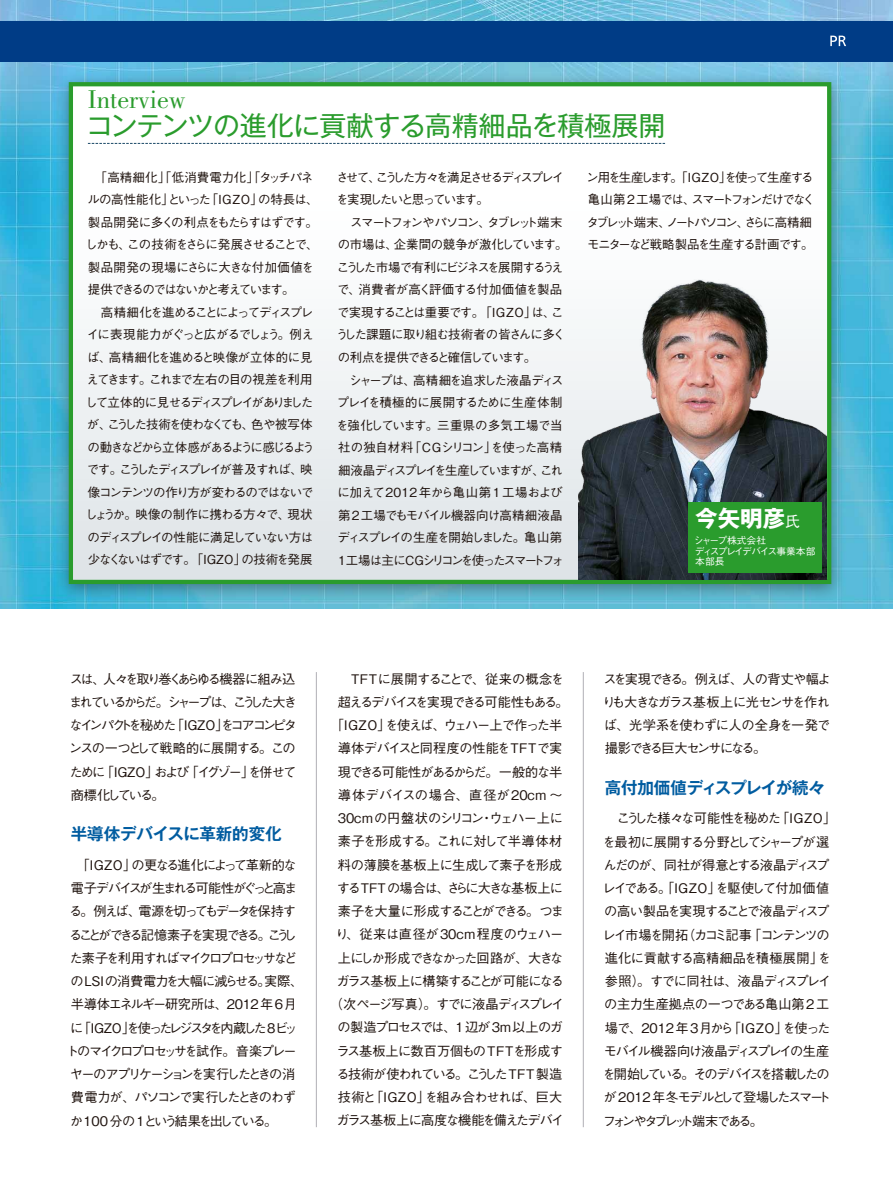
<style>
.page{position:relative;width:893px;height:1191px;background:#fff}
.page>*{position:absolute;margin:0;border:0;box-sizing:border-box;transform-origin:0 0}
.t1{font:27px "Gothic MB101 Pro";letter-spacing:-.025em;color:#2a9c2d}
.t2{font:26.55px "Bodoni";color:#2a9c2d}
.t3{font:700 22.5px "Gothic MB101 Pro";color:#fff}
.t4{font:700 16.5px "Gothic MB101 Pro De";letter-spacing:-.01em;color:#005ca0}
.t5{font:500 13.2px/23.2px "Gothic BBB Pro";letter-spacing:-.06em;color:#1e120d;text-align:center}
.t6{font:500 13.2px/23.2px "Gothic BBB Pro";letter-spacing:-.1em;color:#1e120d;text-align:justify}
.t7{font:500 13.2px/23.2px "Gothic BBB Pro";letter-spacing:-.155em;color:#1e120d}
.t8{font:500 13.2px "Gothic BBB Pro";letter-spacing:-.16em;color:#1e120d}
.t9{font:500 13.2px "Gothic BBB Pro";letter-spacing:-.165em;color:#1e120d}
.t10{font:500 13.2px "Gothic BBB Pro";letter-spacing:-.08em;color:#1e120d}
.t11{font:500 13.2px "Gothic BBB Pro";letter-spacing:-.21em;color:#1e120d}
.t12{font:500 13.2px "Gothic BBB Pro";letter-spacing:-.05em;color:#1e120d}
.t13{font:500 13.2px "Gothic BBB Pro";letter-spacing:-.15em;color:#1e120d}
.t14{font:500 13.2px "Gothic BBB Pro";letter-spacing:-.135em;color:#1e120d}
.t15{font:500 13.2px "Gothic BBB Pro";letter-spacing:-.025em;color:#1e120d}
.t16{font:500 13.2px "Gothic BBB Pro";letter-spacing:-.12em;color:#1e120d}
.t17{font:500 12.45px/22.5px "Gothic BBB Pro";letter-spacing:-.11em;color:#1e120d}
.t18{font:500 12.45px/22.5px "Gothic BBB Pro";letter-spacing:-.09em;color:#1e120d}
.t19{font:500 12.45px/22.5px "Gothic BBB Pro";letter-spacing:-.135em;color:#1e120d}
.t20{font:500 9.75px/10.5px "Gothic BBB Pro";letter-spacing:-.11em;color:#fff}
.s1{font-family:"Gothic BBB Pro";font-weight:500;font-size:15px}
</style>
<div class="page">
<img style="left:0;top:0;width:893px;height:608px">
<div style="left:0;top:21px;width:893px;height:40px;background:#003c86"></div>
<hr style="left:316px;top:672px;width:1px;height:455px;background:#b0afb5">
<hr style="left:583px;top:672px;width:1px;height:455px;background:#b0afb5">
<div style="left:54px;top:72px;width:792px;height:530px;background:#1e120d;opacity:.4"></div>
<div style="left:71px;top:84px;width:758px;height:498px;background:linear-gradient(to bottom,#fff,#e0e6e9)"></div>
<div style="left:69px;top:82px;width:762px;height:502px;border:4px solid #2a9c2d"></div>
<svg style="left:88px;top:143px;width:577px;height:1px"></svg>
<svg style="left:830px;top:36px;width:16px;height:10px"></svg>
<img style="left:578px;top:266px;width:249px;height:313px">
<div style="left:689px;top:503px;width:133px;height:70px;background:#2a9c2d"></div>
<h2 class="t2" style="left:88px;top:85px;width:99px">Interview</h2>
<h1 class="t1" style="left:86px;top:104px;width:581px">コンテンツの進化に貢献する高精細品を積極展開</h1>
<p class="t17" style="left:85px;top:164px;width:235px">　「高精細化」「低消費電力化」「タッチパネルの高性能化」といった「IGZO」の特長は、製品開発に多くの利点をもたらすはずです。しかも、この技術をさらに発展させることで、製品開発の現場にさらに大きな付加価値を提供できるのではないかと考えています。<br>　高精細化を進めることによってディスプレイに表現能力がぐっと広がるでしょう。例えば、高精細化を進めると映像が立体的に見えてきます。これまで左右の目の視差を利用して立体的に見せるディスプレイがありましたが、こうした技術を使わなくても、色や被写体の動きなどから立体感があるように感じるようです。こうしたディスプレイが普及すれば、映像コンテンツの作り方が変わるのではないでしょうか。映像の制作に携わる方々で、現状のディスプレイの性能に満足していない方は少なくないはずです。「IGZO」の技術を発展</p>
<p class="t18" style="left:336px;top:164px;width:233px">させて、こうした方々を満足させるディスプレイを実現したいと思っています。<br>　スマートフォンやパソコン、タブレット端末の市場は、企業間の競争が激化しています。こうした市場で有利にビジネスを展開するうえで、消費者が高く評価する付加価値を製品で実現することは重要です。「IGZO」は、こうした課題に取り組む技術者の皆さんに多くの利点を提供できると確信しています。<br>　シャープは、高精細を追求した液晶ディスプレイを積極的に展開するために生産体制を強化しています。三重県の多気工場で当社の独自材料「CGシリコン」を使った高精細液晶ディスプレイを生産していますが、これに加えて2012年から亀山第1工場および第2工場でもモバイル機器向け高精細液晶ディスプレイの生産を開始しました。亀山第<br>1工場は主にCGシリコンを使ったスマートフォ</p>
<p class="t19" style="left:586px;top:164px;width:230px">ン用を生産します。「I G Z O」を使って生産する亀山第 2 工場では、スマートフォンだけでなくタブレット端末、ノートパソコン、さらに高精細モニターなど戦略製品を生産する計画です。</p>
<h3 class="t3" style="left:695px;top:499px;width:106px">今矢明彦<span class="s1">氏</span></h3>
<p class="t20" style="left:694px;top:534px;width:123px">シャープ株式会社<br>ディスプレイデバイス事業本部本部長</p>
<p class="t7" style="left:69px;top:665px;width:230px">スは、人々を取り巻くあらゆる機器に組み込まれているからだ。シャープは、こうした大きなインパクトを秘めた「 IGZO」をコアコンピタンスの一つとして戦略的に展開する。このために「IGZO」および「イグゾー」を併せて商標化している。</p>
<p class="t4" style="left:71px;top:820px;width:212px">半導体デバイスに革新的変化</p>
<p class="t10" style="left:71px;top:854px;width:227px">　「IGZO」の更なる進化によって革新的な</p>
<p class="t8" style="left:71px;top:877px;width:228px">電子デバイスが生まれる可能性がぐっと高ま</p>
<p class="t13" style="left:69px;top:900px;width:228px">る。例えば、電源を切ってもデータを保持す</p>
<p class="t11" style="left:69px;top:924px;width:229px">ることができる記憶素子を実現できる。こうし</p>
<p class="t14" style="left:70px;top:947px;width:229px">た素子を利用すればマイクロプロセッサなど</p>
<p class="t12" style="left:70px;top:970px;width:234px">のLSIの消費電力を大幅に減らせる。実際、</p>
<p class="t15" style="left:71px;top:993px;width:228px">半導体エネルギー研究所は、2012年6月</p>
<p class="t9" style="left:70px;top:1017px;width:229px">に「 IGZO」を使ったレジスタを内蔵した 8ビッ</p>
<p class="t8" style="left:66px;top:1040px;width:232px">トのマイクロプロセッサを試作。音楽プレー</p>
<p class="t8" style="left:70px;top:1063px;width:227px">ヤーのアプリケーションを実行したときの消</p>
<p class="t16" style="left:71px;top:1086px;width:227px">費電力が、パソコンで実行したときのわず</p>
<p class="t7" style="left:70px;top:1107px;width:209px">か 100 分の 1という結果を出している。</p>
<p class="t5" style="left:330px;top:665px;width:240px">　TFTに展開することで、従来の概念を超えるデバイスを実現できる可能性もある。「IGZO」を使えば、ウェハー上で作った半導体デバイスと同程度の性能をTFTで実現できる可能性があるからだ。一般的な半導体デバイスの場合、直径が20cm 〜<br>30cmの円盤状のシリコン・ウェハー上に素子を形成する。これに対して半導体材料の薄膜を基板上に生成して素子を形成するTFTの場合は、さらに大きな基板上に素子を大量に形成することができる。つまり、従来は直径が30cm程度のウェハー上にしか形成できなかった回路が、大きなガラス基板上に構築することが可能になる（次ページ写真）。すでに液晶ディスプレイの製造プロセスでは、1 辺が 3m 以上のガラス基板上に数百万個ものTFTを形成する技術が使われている。こうしたTFT 製造技術と「IGZO」を組み合わせれば、巨大ガラス基板上に高度な機能を備えたデバイ</p>
<p class="t6" style="left:603px;top:665px;width:230px">スを実現できる。例えば、人の背丈や幅よりも大きなガラス基板上に光センサを作れば、光学系を使わずに人の全身を一発で撮影できる巨大センサになる。</p>
<p class="t4" style="left:605px;top:773px;width:222px">高付加価値ディスプレイが続々</p>
<p class="t6" style="left:603px;top:805px;width:235px;text-align:left">　こうした様々な可能性を秘めた「IGZO」を最初に展開する分野としてシャープが選んだのが、同社が得意とする液晶ディスプレイである。「IGZO」を駆使して付加価値の高い製品を実現することで液晶ディスプレイ市場を開拓（カコミ記事「コンテンツの進化に貢献する高精細品を積極展開」を参照）。すでに同社は、液晶ディスプレイの主力生産拠点の一つである亀山第2工場で、2012年3月から「IGZO」を使ったモバイル機器向け液晶ディスプレイの生産を開始している。そのデバイスを搭載したのが 2012 年冬モデルとして登場したスマートフォンやタブレット端末である。</p>
</div>
